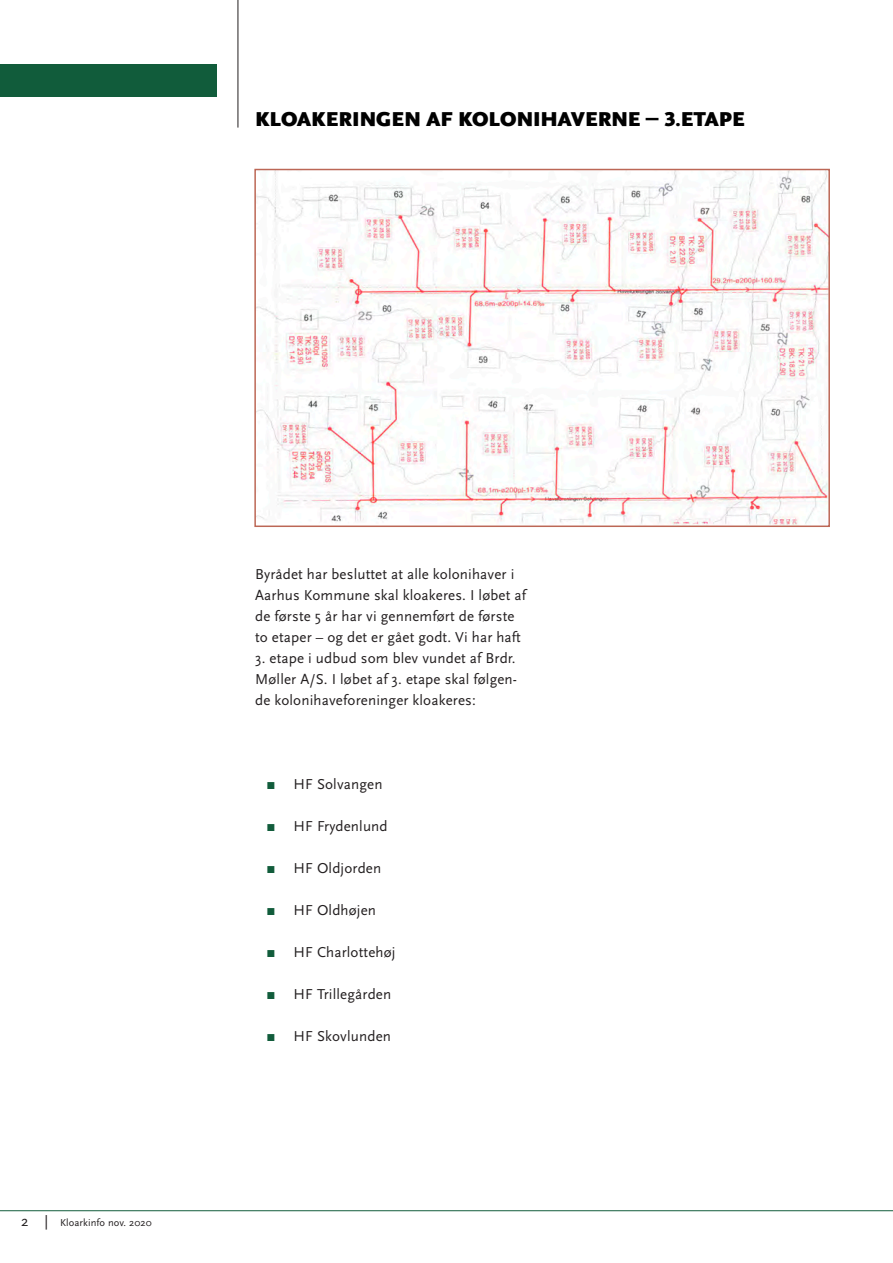
<style>
.page{position:relative;width:893px;height:1263px;background:#fff}
.page>*{position:absolute;margin:0;border:0;box-sizing:border-box;transform-origin:0 0}
.Overskrift{font:900 21px "Scala Sans OT";letter-spacing:-.01em;color:#010101}
.Brødtext{font:15px/21px "Scala Sans OT";letter-spacing:.01em;color:#231f20}
.Brødtext-2{font:10.5px "Scala Sans OT";letter-spacing:.01em;color:#231f20}
.s1{font-size:15px}
.s2{font-family:"Arial";color:#115c3b}
</style>
<div class="page">
<hr style="left:0;top:1210px;width:893px;height:1px;background:#115c3b">
<hr style="left:238px;top:0;width:1px;height:128px;background:#231f20">
<div style="left:0;top:64px;width:217px;height:33px;background:#115c3b"></div>
<img style="left:257px;top:172px;width:570px;height:352px">
<div style="left:254px;top:169px;width:576px;height:358px;border:2px solid #bc6756"></div>
<p class="Overskrift" style="left:255px;top:107px;width:491px">KLOAKERINGEN AF KOLONIHAVERNE – 3.ETAPE</p>
<p class="Brødtext-2" style="left:21px;top:1216px;width:132px"><span class="s1">2 |</span> Kloarkinfo nov. 2020</p>
<p class="Brødtext" style="left:255px;top:564px;width:272px">Byrådet har besluttet at alle kolonihaver i Aarhus Kommune skal kloakeres. I løbet af de første 5 år har vi gennemført de første to etaper – og det er gået godt. Vi har haft</p>
<p class="Brødtext" style="left:255px;top:648px;width:263px;text-align:justify">3. etape i udbud som blev vundet af Brdr.<br>Møller A/S. I løbet af 3. etape skal følgen&shy;de kolonihaveforeninger kloakeres:</p>
<p class="Brødtext" style="left:266px;top:774px;width:118px"><span class="s2">■</span> HF Solvangen</p>
<p class="Brødtext" style="left:266px;top:816px;width:123px"><span class="s2">■</span> HF Frydenlund</p>
<p class="Brødtext" style="left:266px;top:858px;width:116px"><span class="s2">■</span> HF Oldjorden</p>
<p class="Brødtext" style="left:266px;top:900px;width:111px"><span class="s2">■</span> HF Oldhøjen</p>
<p class="Brødtext" style="left:266px;top:942px;width:131px"><span class="s2">■</span> HF Charlottehøj</p>
<p class="Brødtext" style="left:266px;top:984px;width:126px"><span class="s2">■</span> HF Trillegården</p>
<p class="Brødtext" style="left:266px;top:1026px;width:126px"><span class="s2">■</span> HF Skovlunden</p>
</div>
